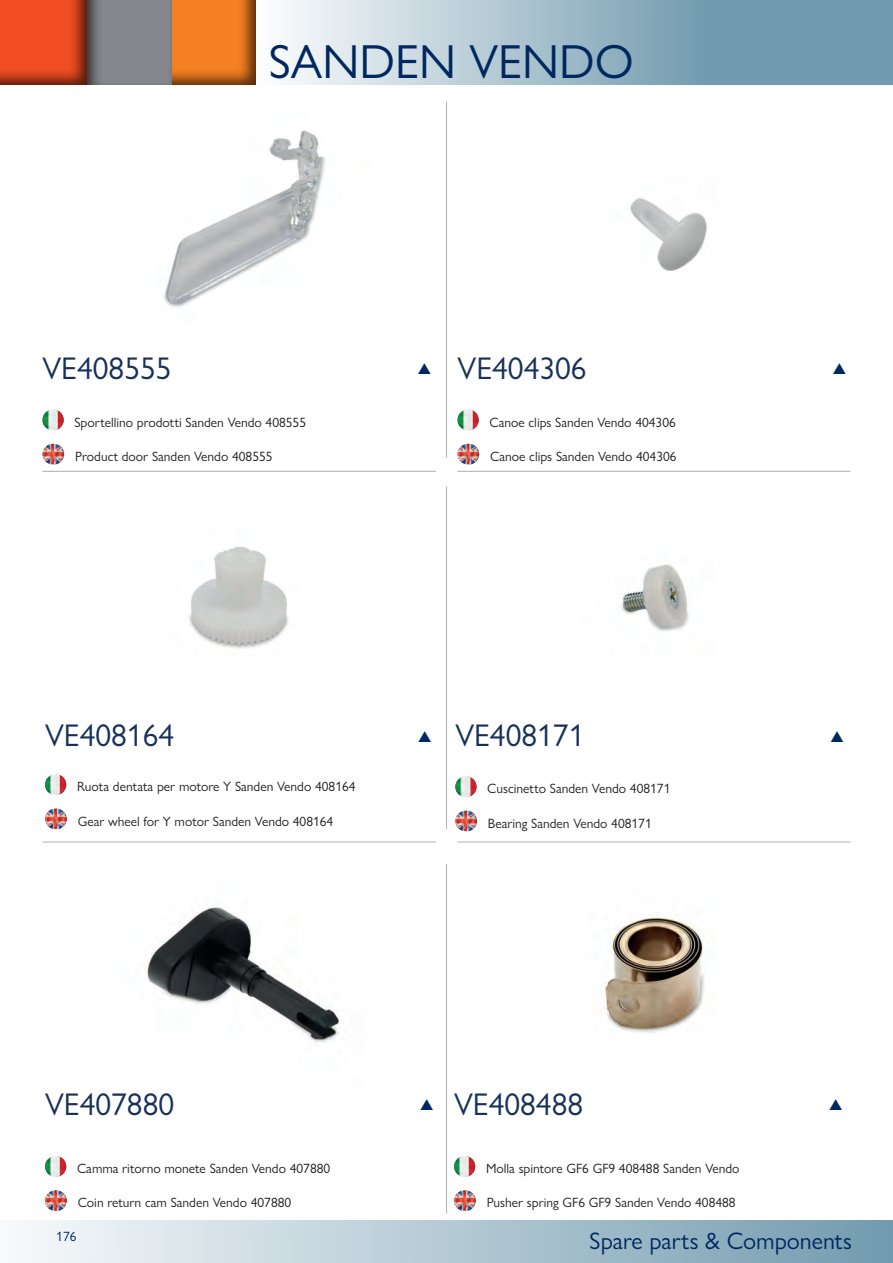
<style>
.page{position:relative;width:893px;height:1263px;background:#fff}
.page>*{position:absolute;margin:0;border:0;box-sizing:border-box;transform-origin:0 0}
.t1{font:48px "Gill Sans Nova";color:#002760}
.t2{font:31.5px "Gill Sans Nova";color:#18315a}
.t3{font:24px "Gill Sans Nova";color:#002760}
.t4{font:13.5px "Gill Sans Nova";color:#231f20}
.t5{font:13.5px "Gill Sans Nova";color:#002760}
</style>
<div class="page">
<svg style="left:287px;top:0;width:606px;height:85px;background:#9fbbc8"></svg>
<div style="left:169px;top:0;width:88px;height:86px;background:#231f20;opacity:.75"></div>
<div style="left:84px;top:0;width:88px;height:87px;background:#231f20;opacity:.75"></div>
<div style="left:0;top:0;width:88px;height:86px;background:#231f20;opacity:.75"></div>
<div style="left:0;top:1220px;width:893px;height:43px;background:linear-gradient(to right,#f8fafb,#729baf)"></div>
<img style="left:163px;top:130px;width:163px;height:178px">
<img style="left:189px;top:546px;width:100px;height:103px">
<img style="left:145px;top:907px;width:197px;height:136px">
<img style="left:604px;top:915px;width:101px;height:119px">
<img style="left:630px;top:197px;width:77px;height:75px">
<img style="left:620px;top:564px;width:69px;height:67px">
<img style="left:43px;top:444px;width:21px;height:20px">
<img style="left:458px;top:444px;width:21px;height:20px">
<img style="left:45px;top:808px;width:22px;height:21px">
<img style="left:455px;top:811px;width:22px;height:20px">
<img style="left:45px;top:1190px;width:22px;height:21px">
<img style="left:454px;top:1190px;width:22px;height:21px">
<img style="left:43px;top:409px;width:21px;height:21px;border-radius:10px">
<img style="left:458px;top:409px;width:21px;height:21px;border-radius:10px">
<img style="left:45px;top:774px;width:21px;height:21px;border-radius:10px">
<img style="left:455px;top:776px;width:21px;height:21px;border-radius:10px">
<img style="left:45px;top:1156px;width:21px;height:21px;border-radius:10px">
<img style="left:454px;top:1156px;width:21px;height:21px;border-radius:10px">
<hr style="left:446px;top:101px;width:1px;height:357px;background:#85888d">
<hr style="left:458px;top:471px;width:392px;height:1px;background:#85888d">
<hr style="left:43px;top:471px;width:393px;height:1px;background:#85888d">
<hr style="left:458px;top:841px;width:392px;height:1px;background:#85888d">
<hr style="left:43px;top:841px;width:393px;height:1px;background:#85888d">
<hr style="left:446px;top:486px;width:1px;height:343px;background:#85888d">
<hr style="left:446px;top:864px;width:1px;height:349px;background:#85888d">
<h1 class="t1" style="left:269px;top:32px;width:366px">SANDEN VENDO</h1>
<h2 class="t2" style="left:43px;top:350px;width:131px">VE408555</h2>
<h2 class="t2" style="left:458px;top:350px;width:131px">VE404306</h2>
<p class="t4" style="left:74px;top:414px;width:233px">Sportellino prodotti Sanden Vendo 408555</p>
<p class="t4" style="left:489px;top:414px;width:188px">Canoe clips Sanden Vendo 404306</p>
<p class="t4" style="left:75px;top:448px;width:199px">Product door Sanden Vendo 408555</p>
<p class="t4" style="left:490px;top:448px;width:188px">Canoe clips Sanden Vendo 404306</p>
<h2 class="t2" style="left:45px;top:716px;width:131px">VE408164</h2>
<h2 class="t2" style="left:455px;top:716px;width:131px">VE408171</h2>
<p class="t4" style="left:77px;top:778px;width:280px">Ruota dentata per motore Y Sanden Vendo 408164</p>
<p class="t4" style="left:487px;top:781px;width:185px">Cuscinetto Sanden Vendo 408171</p>
<p class="t4" style="left:78px;top:813px;width:257px">Gear wheel for Y motor Sanden Vendo 408164</p>
<p class="t4" style="left:488px;top:815px;width:165px">Bearing Sanden Vendo 408171</p>
<h2 class="t2" style="left:45px;top:1085px;width:131px">VE407880</h2>
<h2 class="t2" style="left:454px;top:1085px;width:131px">VE408488</h2>
<p class="t4" style="left:77px;top:1160px;width:255px">Camma ritorno monete Sanden Vendo 407880</p>
<p class="t4" style="left:486px;top:1160px;width:255px">Molla spintore GF6 GF9 408488 Sanden Vendo</p>
<p class="t4" style="left:78px;top:1194px;width:215px">Coin return cam Sanden Vendo 407880</p>
<p class="t4" style="left:487px;top:1194px;width:250px">Pusher spring GF6 GF9 Sanden Vendo 408488</p>
<p class="t5" style="left:56px;top:1228px;width:22px">176</p>
<h3 class="t3" style="left:590px;top:1226px;width:264px">Spare parts &amp; Components</h3>
</div>
